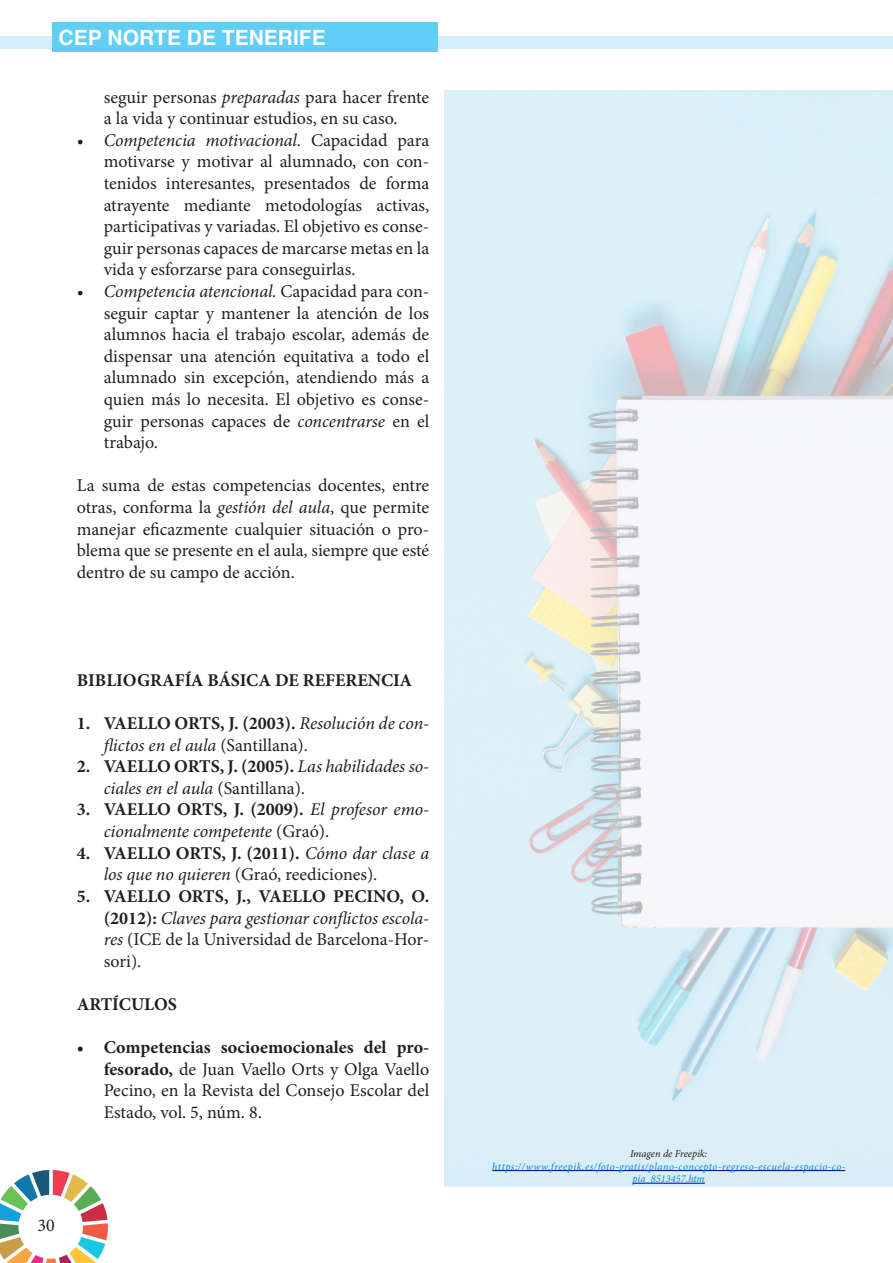
<style>
.page{position:relative;width:893px;height:1263px;background:#fff}
.page>*{position:absolute;margin:0;border:0;box-sizing:border-box;transform-origin:0 0}
.t1{font:700 21px "Helvetica";color:#fff}
.t2{font:18px/21.6px "Minion Pro";color:#231f20;text-align:justify}
.t3{font:italic 18px/21.6px "Minion Pro";letter-spacing:-.005em;color:#231f20}
.t4{font:700 18px "Minion Pro";color:#231f20}
.t5{font:italic 10.5px/12.6px "Minion Pro";letter-spacing:.04em;color:#08d;text-align:center}
.t6{font:italic 10.5px "Minion Pro";letter-spacing:-.005em;color:#231f20}
.s1{font-style:italic}
.s2{font-weight:700;font-style:normal}
.s3{font-style:normal}
.s4{font-weight:700}
</style>
<div class="page">
<img style="left:1px;top:1170px;width:106px;height:93px">
<div style="left:1px;top:36px;width:892px;height:13px;background:#d4effb"></div>
<div style="left:53px;top:23px;width:385px;height:29px;background:#62cdf5"></div>
<img style="left:444px;top:90px;width:449px;height:1096px">
<hr style="left:492px;top:1170px;width:353px;height:1px;background:#000080">
<hr style="left:633px;top:1183px;width:72px;height:1px;background:#000080">
<p class="t1" style="left:59px;top:24px;width:269px">CEP NORTE DE TENERIFE</p>
<p class="t2" style="left:104px;top:86px;width:327px">seguir personas <span class="s1">preparadas</span> para hacer frente a la vida y continuar estudios, en su caso.</p>
<p class="t2" style="left:104px;top:129px;width:327px;text-indent:-27px"><span class="s1">• Competencia motivacional.</span> Capacidad para motivarse y motivar al alumnado, con con&shy;tenidos interesantes, presentados de forma atrayente mediante metodologías activas, participativas y variadas. El objetivo es conse&shy;guir personas capaces de marcarse metas en la vida y esforzarse para conseguirlas.</p>
<p class="t2" style="left:104px;top:281px;width:327px;text-indent:-27px"><span class="s1">• Competencia atencional.</span> Capacidad para con&shy;seguir captar y mantener la atención de los alumnos hacia el trabajo escolar, además de dispensar una atención equitativa a todo el alumnado sin excepción, atendiendo más a quien más lo necesita. El objetivo es conse&shy;guir personas capaces de <span class="s1">concentrarse</span> en el trabajo.</p>
<p class="t2" style="left:77px;top:475px;width:354px">La suma de estas competencias docentes, entre otras, conforma la <span class="s1">gestión del aula</span>, que permite manejar eficazmente cualquier situación o pro&shy;blema que se presente en el aula, siempre que esté dentro de su campo de acción.</p>
<p class="t4" style="left:77px;top:667px;width:337px">BIBLIOGRAFÍA BÁSICA DE REFERENCIA</p>
<p class="t3" style="left:104px;top:712px;width:327px;text-indent:-27px"><span class="s2">1. VAELLO ORTS, J. (2003).</span> Resolución de con&shy;flictos en el aula <span class="s3">(Santillana).</span></p>
<p class="t3" style="left:104px;top:756px;width:327px;text-indent:-27px"><span class="s2">2. VAELLO ORTS, J. (2005).</span> Las habilidades so&shy;ciales en el aula <span class="s3">(Santillana).</span></p>
<p class="t3" style="left:104px;top:799px;width:327px;text-indent:-27px"><span class="s2">3. VAELLO ORTS, J. (2009).</span> El profesor emo&shy;cionalmente competente <span class="s3">(Graó).</span></p>
<p class="t3" style="left:104px;top:842px;width:327px;text-indent:-27px"><span class="s2">4. VAELLO ORTS, J. (2011).</span> Cómo dar clase a los que no quieren <span class="s3">(Graó, reediciones).</span></p>
<p class="t2" style="left:104px;top:885px;width:327px;text-indent:-27px"><span class="s4">5. VAELLO ORTS, J., VAELLO PECINO, O. (2012):</span> <span class="s1">Claves para gestionar conflictos escola&shy;res</span> (ICE de la Universidad de Barcelona-Hor&shy;sori).</p>
<p class="t4" style="left:77px;top:991px;width:102px">ARTÍCULOS</p>
<p class="t2" style="left:104px;top:1037px;width:327px;text-indent:-27px"><span class="s4">• Competencias socioemocionales del pro&shy;fesorado,</span> de Juan Vaello Orts y Olga Vaello Pecino, en la Revista del Consejo Escolar del Estado, vol. 5, núm. 8.</p>
<p class="t2" style="left:37px;top:1215px;width:19px">30</p>
<p class="t6" style="left:630px;top:1146px;width:79px">Imagen de Freepik:</p>
<p class="t5" style="left:492px;top:1160px;width:354px">https://www.freepik.es/foto-gratis/plano-concepto-regreso-escuela-espacio-co&shy;pia_8513457.htm</p>
</div>
